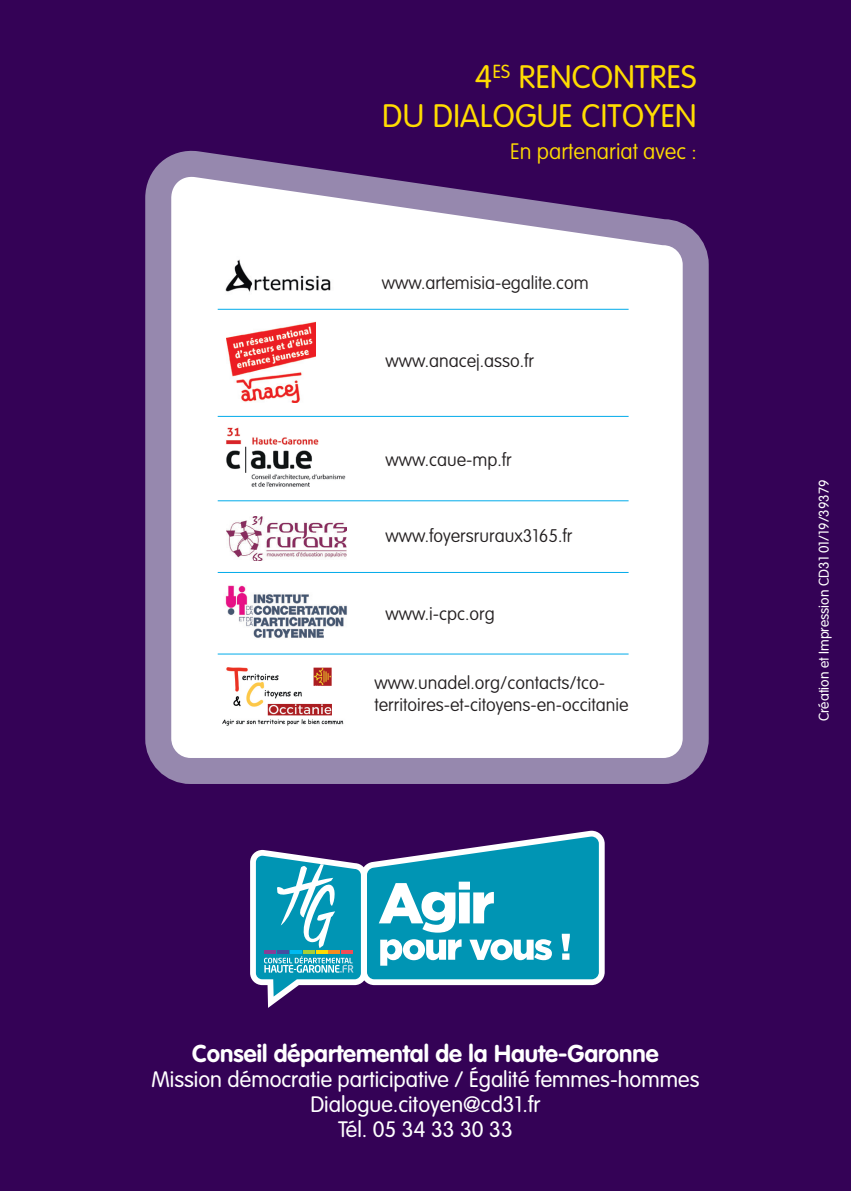
<style>
.page{position:relative;width:851px;height:1191px;background:#fff}
.page>*{position:absolute;margin:0;border:0;box-sizing:border-box;transform-origin:0 0}
.t1{font:300 32px "VAG Rounded Std";color:#ffdc01}
.t2{font:700 24px "VAG Rounded Std";color:#fff}
.t3{font:300 22px/25px "VAG Rounded Std";color:#fff;text-align:center}
.t4{font:100 22px "VAG Rounded Std";color:#ffdc01}
.t5{font:100 18px/21.6px "VAG Rounded Std";color:#231f20}
.t6{font:300 14px "VAG Rounded Std";color:#fff}
</style>
<div class="page">
<div style="left:0;top:0;width:850px;height:1191px;background:#340256"></div>
<svg style="left:250px;top:830px;width:354px;height:178px"></svg>
<svg style="left:145px;top:161px;width:564px;height:623px"></svg>
<img style="left:218px;top:660px;width:132px;height:73px">
<img style="left:219px;top:415px;width:131px;height:83px">
<img style="left:210px;top:569px;width:151px;height:84px">
<img style="left:226px;top:517px;width:120px;height:43px">
<img style="left:218px;top:243px;width:120px;height:74px">
<img style="left:226px;top:322px;width:89px;height:81px">
<hr style="left:218px;top:309px;width:410px;height:1px;background:#00abea">
<hr style="left:218px;top:416px;width:410px;height:1px;background:#00abea">
<hr style="left:218px;top:500px;width:410px;height:1px;background:#00abea">
<hr style="left:218px;top:572px;width:410px;height:1px;background:#00abea">
<hr style="left:218px;top:653px;width:410px;height:1px;background:#00abea">
<h1 class="t1" style="left:475px;top:59px;width:62px">4<sup>es</sup> rencontres</h1>
<h1 class="t1" style="left:382px;top:97px;width:69px">du dialogue</h1>
<h1 class="t1" style="left:581px;top:97px;width:17px">cito</h1>
<h1 class="t1" style="left:644px;top:97px;width:34px">yen</h1>
<p class="t4" style="left:510px;top:139px;width:188px">En partenariat avec :</p>
<p class="t5" style="left:382px;top:273px;width:208px">www.artemisia-egalite.com</p>
<p class="t5" style="left:385px;top:351px;width:150px">www.anacej.asso.fr</p>
<p class="t5" style="left:385px;top:449px;width:128px">www.caue-mp.fr</p>
<p class="t5" style="left:385px;top:526px;width:188px">www.foyersruraux3165.fr</p>
<p class="t5" style="left:385px;top:603px;width:111px">www.i-cpc.org</p>
<p class="t5" style="left:374px;top:672px;width:255px">www.unadel.org/contacts/tco&shy;territoires-et-citoyens-en-occitanie</p>
<p class="t6" style="left:815px;top:721px;width:243px;rotate:-90deg">Création et Impression CD31 01/19/39379</p>
<h2 class="t2" style="left:192px;top:1039px;width:468px">Conseil départemental de la Haute-Garonne</h2>
<p class="t3" style="left:151px;top:1067px;width:549px">Mission démocratie participative / Égalité femmes-hommes<br>Dialogue.citoyen@cd31.fr<br>Tél. 05 34 33 30 33</p>
</div>
